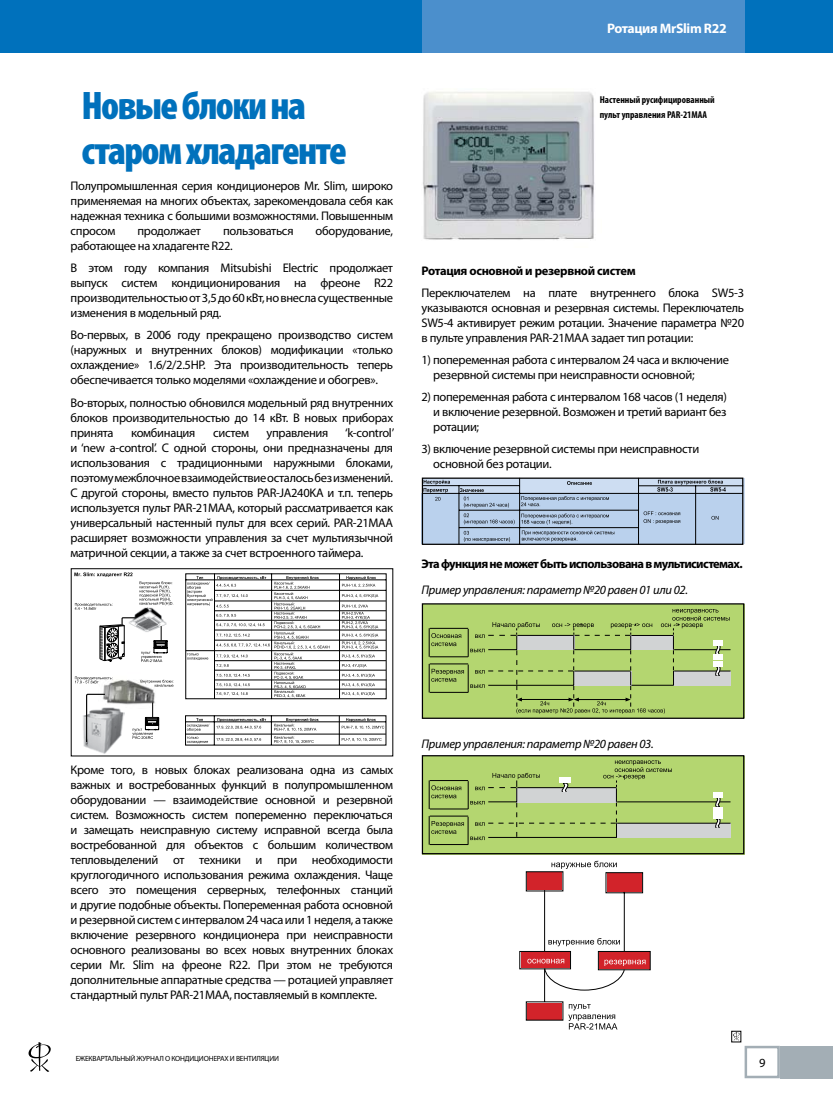
<style>
.page{position:relative;width:833px;height:1099px;background:#fff}
.page>*{position:absolute;margin:0;border:0;box-sizing:border-box;transform-origin:0 0}
.t1{font:900 condensed 40px/45px "Myriad Pro";letter-spacing:-.04em;color:#0071bc}
.t2{font:700 13.75px "Myriad Pro";letter-spacing:-.025em;color:#fff}
.t3{font:12.5px/15px "Myriad Pro";letter-spacing:-.025em;color:#000;text-align:justify}
.t4{font:italic 12.5px "Myriad Pro";letter-spacing:-.025em;color:#000}
.t5{font:700 12.5px "Myriad Pro";letter-spacing:-.05em;color:#000}
.t6{font:700 12.5px "Myriad Pro";letter-spacing:-.025em;color:#000}
.t7{font:700 condensed 10px/15px "Myriad Pro";color:#000}
.t8{font:7.5px "Myriad Pro";letter-spacing:-.025em;color:#000}
</style>
<div class="page">
<div style="left:744px;top:1045px;width:36px;height:33px;border:2px solid #a3aeb5"></div>
<div style="left:780px;top:1045px;width:53px;height:33px;background:#a3aeb5"></div>
<svg style="left:29px;top:1042px;width:22px;height:29px"></svg>
<div style="left:0;top:0;width:833px;height:53px;background:#0071bc"></div>
<div style="left:422px;top:0;width:322px;height:53px;background:#4b8fcc"></div>
<img style="left:423px;top:91px;width:172px;height:149px">
<div style="left:71px;top:568px;width:322px;height:188px;border:1px solid #000"></div>
<img style="left:134px;top:607px;width:28px;height:9px">
<svg style="left:74px;top:572px;width:58px;height:5px"></svg>
<svg style="left:139px;top:581px;width:34px;height:24px"></svg>
<img style="left:103px;top:677px;width:62px;height:28px">
<img style="left:83px;top:707px;width:42px;height:47px">
<svg style="left:85px;top:693px;width:21px;height:50px"></svg>
<svg style="left:141px;top:679px;width:32px;height:7px"></svg>
<svg style="left:185px;top:715px;width:201px;height:30px"></svg>
<svg style="left:185px;top:573px;width:201px;height:126px"></svg>
<svg style="left:75px;top:603px;width:37px;height:7px"></svg>
<svg style="left:132px;top:702px;width:27px;height:37px"></svg>
<svg style="left:75px;top:676px;width:37px;height:7px"></svg>
<svg style="left:99px;top:616px;width:68px;height:46px"></svg>
<div style="left:422px;top:478px;width:322px;height:65px;background:#cdddf2"></div>
<div style="left:422px;top:493px;width:320px;height:50px;background:#bad1ed"></div>
<div style="left:422px;top:477px;width:321px;height:68px;border:1px solid #000"></div>
<hr style="left:422px;top:485px;width:97px;height:1px;background:#000">
<hr style="left:422px;top:493px;width:321px;height:1px;background:#000">
<hr style="left:459px;top:510px;width:179px;height:1px;background:#000">
<hr style="left:459px;top:527px;width:179px;height:1px;background:#000">
<hr style="left:458px;top:485px;width:1px;height:59px;background:#000">
<hr style="left:519px;top:478px;width:1px;height:66px;background:#000">
<hr style="left:638px;top:478px;width:1px;height:66px;background:#000">
<svg style="left:567px;top:481px;width:25px;height:4px"></svg>
<svg style="left:657px;top:479px;width:69px;height:12px"></svg>
<svg style="left:460px;top:488px;width:49px;height:19px"></svg>
<svg style="left:464px;top:513px;width:50px;height:11px"></svg>
<svg style="left:711px;top:516px;width:7px;height:3px"></svg>
<svg style="left:643px;top:511px;width:37px;height:13px"></svg>
<svg style="left:464px;top:531px;width:46px;height:11px"></svg>
<svg style="left:522px;top:530px;width:92px;height:11px"></svg>
<svg style="left:521px;top:496px;width:88px;height:10px"></svg>
<svg style="left:521px;top:513px;width:88px;height:11px"></svg>
<hr style="left:638px;top:485px;width:105px;height:1px;background:#000">
<hr style="left:695px;top:485px;width:1px;height:59px;background:#000">
<svg style="left:423px;top:480px;width:27px;height:20px"></svg>
<div style="left:422px;top:604px;width:322px;height:114px;background:#b4d670"></div>
<div style="left:673px;top:671px;width:58px;height:7px;background:#d1d3d4"></div>
<div style="left:673px;top:678px;width:58px;height:8px;background:#d1d3d4"></div>
<hr style="left:674px;top:649px;width:56px;height:1px;background:#000">
<hr style="left:674px;top:670px;width:56px;height:1px;background:#000">
<svg style="left:429px;top:609px;width:300px;height:104px"></svg>
<div style="left:713px;top:661px;width:9px;height:5px;background:#fff"></div>
<div style="left:713px;top:676px;width:9px;height:5px;background:#d1d3d4"></div>
<div style="left:422px;top:603px;width:322px;height:116px;border:1px solid #000"></div>
<div style="left:422px;top:755px;width:322px;height:99px;background:#b4d670"></div>
<div style="left:616px;top:823px;width:115px;height:15px;background:#d1d3d4"></div>
<hr style="left:617px;top:801px;width:113px;height:1px;background:#000">
<hr style="left:617px;top:822px;width:113px;height:1px;background:#000">
<hr style="left:430px;top:844px;width:38px;height:1px;background:#000">
<svg style="left:715px;top:797px;width:5px;height:10px"></svg>
<div style="left:713px;top:792px;width:9px;height:5px;background:#fff"></div>
<div style="left:713px;top:807px;width:9px;height:5px;background:#fff"></div>
<svg style="left:715px;top:818px;width:5px;height:10px"></svg>
<div style="left:713px;top:813px;width:9px;height:5px;background:#fff"></div>
<svg style="left:429px;top:760px;width:243px;height:84px"></svg>
<div style="left:559px;top:777px;width:12px;height:6px;background:#fff"></div>
<div style="left:559px;top:792px;width:12px;height:6px;background:#d1d3d4"></div>
<div style="left:422px;top:755px;width:322px;height:99px;border:1px solid #000"></div>
<div style="left:520px;top:952px;width:49px;height:15px;background:#d2232a"></div>
<div style="left:519px;top:951px;width:52px;height:18px;border:1px solid #000"></div>
<div style="left:599px;top:952px;width:50px;height:16px;background:#d2232a"></div>
<div style="left:527px;top:872px;width:35px;height:18px;background:#d2232a"></div>
<div style="left:526px;top:871px;width:37px;height:20px;border:1px solid #000"></div>
<svg style="left:544px;top:860px;width:99px;height:92px"></svg>
<svg style="left:526px;top:958px;width:119px;height:71px"></svg>
<svg style="left:733px;top:1032px;width:6px;height:8px"></svg>
<div style="left:731px;top:1030px;width:10px;height:12px;border:1px solid #000"></div>
<p class="t2" style="left:607px;top:20px;width:121px">Ротация MrSlim R22</p>
<h1 class="t1" style="left:81px;top:82px;width:267px">Новые блоки на старом хладагенте</h1>
<p class="t7" style="left:600px;top:92px;width:116px">Настенный русифицированный пульт управления PAR-21MAA</p>
<p class="t3" style="left:71px;top:178px;width:324px">Полупромышленная серия кондиционеров Mr. Slim, широко применяемая на многих объектах, зарекомендовала себя как надежная техника с большими возможностями. Повышенным спросом</p>
<p class="t3" style="left:137px;top:223px;width:65px">продолжает</p>
<p class="t3" style="left:223px;top:223px;width:72px">пользоваться</p>
<p class="t3" style="left:315px;top:223px;width:79px">оборудование,</p>
<p class="t3" style="left:71px;top:235px;width:324px;line-height:22.1px">работающее на хладагенте R22 .<br>В этом году компания Mitsubishi Electric продолжает</p>
<p class="t3" style="left:71px;top:275px;width:324px;text-align:left">выпуск систем кондиционирования на фреоне R22 производительностью от 3,5 до 60 кВт, но внесла существенные изменения в модельный ряд.</p>
<p class="t3" style="left:71px;top:327px;width:324px">Во-первых, в 2006 году прекращено производство систем (наружных и внутренних блоков) модификации «только охлаждение» 1.6/2/2.5НР. Эта производительность теперь обеспечивается только моделями «охлаждение и обогрев».</p>
<p class="t3" style="left:71px;top:394px;width:324px">Во-вторых, полностью обновился модельный ряд внутренних блоков производительностью до 14 кВт. В новых приборах принята</p>
<p class="t3" style="left:131px;top:424px;width:66px">комбинация</p>
<p class="t3" style="left:213px;top:424px;width:37px">систем</p>
<p class="t3" style="left:266px;top:424px;width:63px">управления</p>
<p class="t3" style="left:71px;top:424px;width:325px;text-indent:274px">‘k-control’ и ‘new a-control’. С одной стороны, они предназначены для использования с традиционными наружными блоками, поэтому межблочное взаимодействие осталось без изменений.<br>С другой стороны, вместо пультов PAR-JA240KA и т.п. теперь используется пульт PAR-21MAA, который рассматривается как универсальный настенный пульт для всех серий. PAR-21MAA расширяет возможности управления за счет мультиязычной матричной секции, а также за счет встроенного таймера.</p>
<p class="t6" style="left:421px;top:262px;width:216px">Ротация основной и резервной систем</p>
<p class="t3" style="left:421px;top:285px;width:324px">Переключателем на плате внутреннего блока SW5-3 указываются основная и резервная системы. Переключатель SW5-4 активирует режим ротации. Значение параметра №20 в пульте управления PAR-21MAA задает тип ротации:</p>
<p class="t3" style="left:433px;top:352px;width:297px;text-indent:-12px">1) попеременная работа с интервалом 24 часа и включение резервной системы при неисправности основной;</p>
<p class="t3" style="left:433px;top:389px;width:295px;text-indent:-12px">2) попеременная работа с интервалом 168 часов (1 неделя) и включение резервной. Возможен и третий вариант без ротации;</p>
<p class="t3" style="left:433px;top:441px;width:268px;text-indent:-12px">3) включение резервной системы при неисправности основной без ротации.</p>
<p class="t5" style="left:421px;top:555px;width:323px">Эта функция не может быть использована в мультисистемах.</p>
<p class="t4" style="left:421px;top:582px;width:268px">Пример управления: параметр №20 равен 01 или 02.</p>
<p class="t3" style="left:71px;top:762px;width:324px">Кроме того, в новых блоках реализована одна из самых важных и востребованных функций в полупромышленном оборудовании — взаимодействие основной и резервной систем. Возможность систем попеременно переключаться и замещать неисправную систему исправной всегда была востребованной для объектов с большим количеством тепловыделений от техники и при необходимости круглогодичного использования режима охлаждения. Чаще всего это помещения серверных, телефонных станций и другие подобные объекты. Попеременная работа основной и резервной систем с интервалом 24 часа или 1 неделя, а также включение резервного кондиционера при неисправности основного реализованы во всех новых внутренних блоках серии Mr. Slim на фреоне R22. При этом не требуются дополнительные аппаратные средства — ротацией управляет стандартный пульт PAR-21MAA, поставляемый в комплекте.</p>
<p class="t8" style="left:76px;top:1053px;width:205px">ЕЖЕКВАРТАЛЬНЫЙ ЖУРНАЛ О КОНДИЦИОНЕРАХ И ВЕНТИЛЯЦИИ</p>
<p class="t4" style="left:421px;top:735px;width:234px">Пример управления: параметр №20 равен 03.</p>
</div>
